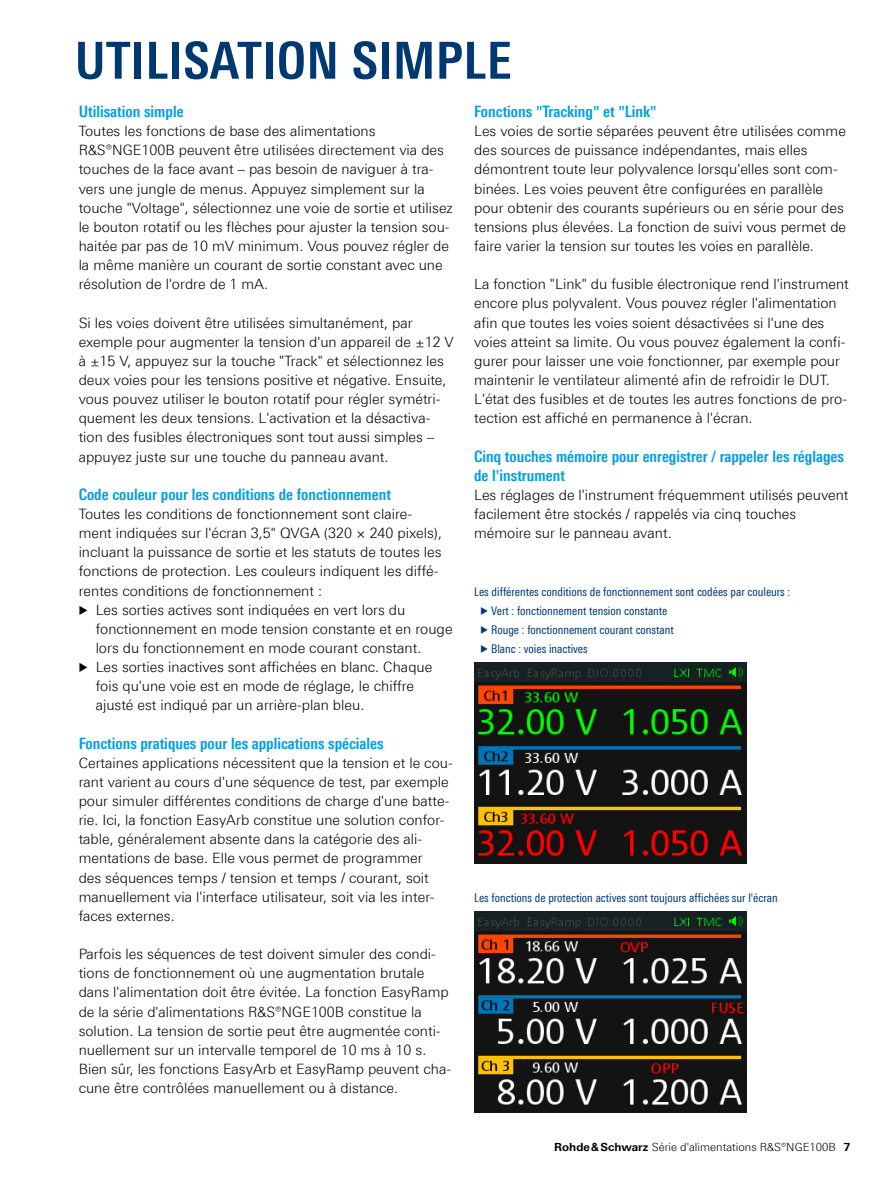
<style>
.page{position:relative;width:893px;height:1191px;background:#fff}
.page>*{position:absolute;margin:0;border:0;box-sizing:border-box;transform-origin:0 0}
.Seiten_Headline_34Pt_blau{font:700 condensed 51px "Linotype Universfor RS";letter-spacing:.01em;color:#003872}
.Absatzfett_cyan{font:700 condensed 15.75px/19.2px "Linotype Universfor RS";color:#009ee3}
.Haupttext_ohne_Abstand{font:300 14.25px/19.2px "Linotype Universfor RS";color:#000}
.Haupttext{font:300 14.25px/19.2px "Linotype Universfor RS";color:#000}
.Bildunterschrift{font:condensed 12px "Linotype Universfor RS";color:#003872}
.t1{font:300 11.25px "Linotype Universfor RS";color:#000}
.s1{font-size:11.4px}
.s2{font-weight:300;font-stretch:normal;font-size:9.6px}
.s3{font-weight:700}
</style>
<div class="page">
<img style="left:474px;top:662px;width:272px;height:201px">
<img style="left:474px;top:911px;width:272px;height:201px">
<p class="Seiten_Headline_34Pt_blau" style="left:75px;top:30px;width:438px">UTILISATION SIMPLE</p>
<p class="Absatzfett_cyan" style="left:79px;top:102px;width:106px">Utilisation simple</p>
<p class="Haupttext_ohne_Abstand" style="left:79px;top:121px;width:376px">Toutes les fonctions de base des alimentations R&amp;S®NGE100B peuvent être utilisées directement via des touches de la face avant – pas besoin de naviguer à tra&shy;vers une jungle de menus. Appuyez simplement sur la touche "Voltage", sélectionnez une voie de sortie et utilisez le bouton rotatif ou les flèches pour ajuster la tension sou&shy;haitée par pas de 10 mV minimum. Vous pouvez régler de la même manière un courant de sortie constant avec une résolution de l'ordre de 1 mA.</p>
<p class="Haupttext" style="left:79px;top:313px;width:377px">Si les voies doivent être utilisées simultanément, par exemple pour augmenter la tension d'un appareil de ±12 V à ±15 V, appuyez sur la touche "Track" et sélectionnez les deux voies pour les tensions positive et négative. Ensuite, vous pouvez utiliser le bouton rotatif pour régler symétri&shy;quement les deux tensions. L'activation et la désactiva&shy;tion des fusibles électroniques sont tout aussi simples – appuyez juste sur une touche du panneau avant.</p>
<p class="Absatzfett_cyan" style="left:79px;top:484px;width:314px">Code couleur pour les conditions de fonctionnement</p>
<p class="Haupttext_ohne_Abstand" style="left:79px;top:504px;width:365px">Toutes les conditions de fonctionnement sont claire&shy;ment indiquées sur l'écran 3,5" QVGA (320 × 240 pixels), incluant la puissance de sortie et les statuts de toutes les fonctions de protection. Les couleurs indiquent les diffé&shy;rentes conditions de fonctionnement :</p>
<p class="Haupttext_ohne_Abstand" style="left:96px;top:600px;width:358px;text-indent:-17px"><span class="s1">▶</span> Les sorties actives sont indiquées en vert lors du fonctionnement en mode tension constante et en rouge lors du fonctionnement en mode courant constant.</p>
<p class="Haupttext_ohne_Abstand" style="left:96px;top:657px;width:338px;text-indent:-17px"><span class="s1">▶</span> Les sorties inactives sont affichées en blanc. Chaque fois qu'une voie est en mode de réglage, le chiffre ajusté est indiqué par un arrière-plan bleu.</p>
<p class="Absatzfett_cyan" style="left:79px;top:733px;width:306px">Fonctions pratiques pour les applications spéciales</p>
<p class="Haupttext_ohne_Abstand" style="left:79px;top:753px;width:376px">Certaines applications nécessitent que la tension et le cou&shy;rant varient au cours d'une séquence de test, par exemple pour simuler différentes conditions de charge d'une batte&shy;rie. Ici, la fonction EasyArb constitue une solution confor&shy;table, généralement absente dans la catégorie des ali&shy;mentations de base. Elle vous permet de programmer<br>des séquences temps / tension et temps / courant, soit manuellement via l'interface utilisateur, soit via les inter&shy;faces externes.</p>
<p class="Haupttext" style="left:79px;top:944px;width:374px">Parfois les séquences de test doivent simuler des condi&shy;tions de fonctionnement où une augmentation brutale dans l'alimentation doit être évitée. La fonction EasyRamp de la série d'alimentations R&amp;S®NGE100B constitue la solution. La tension de sortie peut être augmentée conti&shy;nuellement sur un intervalle temporel de 10 ms à 10 s.<br>Bien sûr, les fonctions EasyArb et EasyRamp peuvent cha&shy;cune être contrôlées manuellement ou à distance.</p>
<p class="Absatzfett_cyan" style="left:474px;top:102px;width:184px">Fonctions "Tracking" et "Link"</p>
<p class="Haupttext_ohne_Abstand" style="left:474px;top:121px;width:374px">Les voies de sortie séparées peuvent être utilisées comme des sources de puissance indépendantes, mais elles démontrent toute leur polyvalence lorsqu'elles sont com&shy;binées. Les voies peuvent être configurées en parallèle pour obtenir des courants supérieurs ou en série pour des tensions plus élevées. La fonction de suivi vous permet de faire varier la tension sur toutes les voies en parallèle.</p>
<p class="Haupttext" style="left:474px;top:274px;width:376px">La fonction "Link" du fusible électronique rend l'instrument encore plus polyvalent. Vous pouvez régler l'alimentation afin que toutes les voies soient désactivées si l'une des voies atteint sa limite. Ou vous pouvez également la confi&shy;gurer pour laisser une voie fonctionner, par exemple pour maintenir le ventilateur alimenté afin de refroidir le DUT.<br>L'état des fusibles et de toutes les autres fonctions de pro&shy;tection est affiché en permanence à l'écran.</p>
<p class="Absatzfett_cyan" style="left:474px;top:446px;width:371px">Cinq touches mémoire pour enregistrer / rappeler les réglages de l'instrument</p>
<p class="Haupttext_ohne_Abstand" style="left:474px;top:485px;width:376px">Les réglages de l'instrument fréquemment utilisés peuvent facilement être stockés / rappelés via cinq touches mémoire sur le panneau avant.</p>
<p class="Bildunterschrift" style="left:474px;top:584px;width:318px">Les différentes conditions de fonctionnement sont codées par couleurs :</p>
<p class="Bildunterschrift" style="left:480px;top:603px;width:189px"><span class="s2">▶</span> Vert : fonctionnement tension constante</p>
<p class="Bildunterschrift" style="left:480px;top:622px;width:195px"><span class="s2">▶</span> Rouge : fonctionnement courant constant</p>
<p class="Bildunterschrift" style="left:480px;top:641px;width:109px"><span class="s2">▶</span> Blanc : voies inactives</p>
<p class="Bildunterschrift" style="left:474px;top:890px;width:305px">Les fonctions de protection actives sont toujours affichées sur l'écran</p>
<p class="t1" style="left:554px;top:1140px;width:298px"><span class="s3">Rohde&amp;Schwarz</span> Série d'alimentations R&amp;S®NGE100B <span class="s3">7</span></p>
</div>
